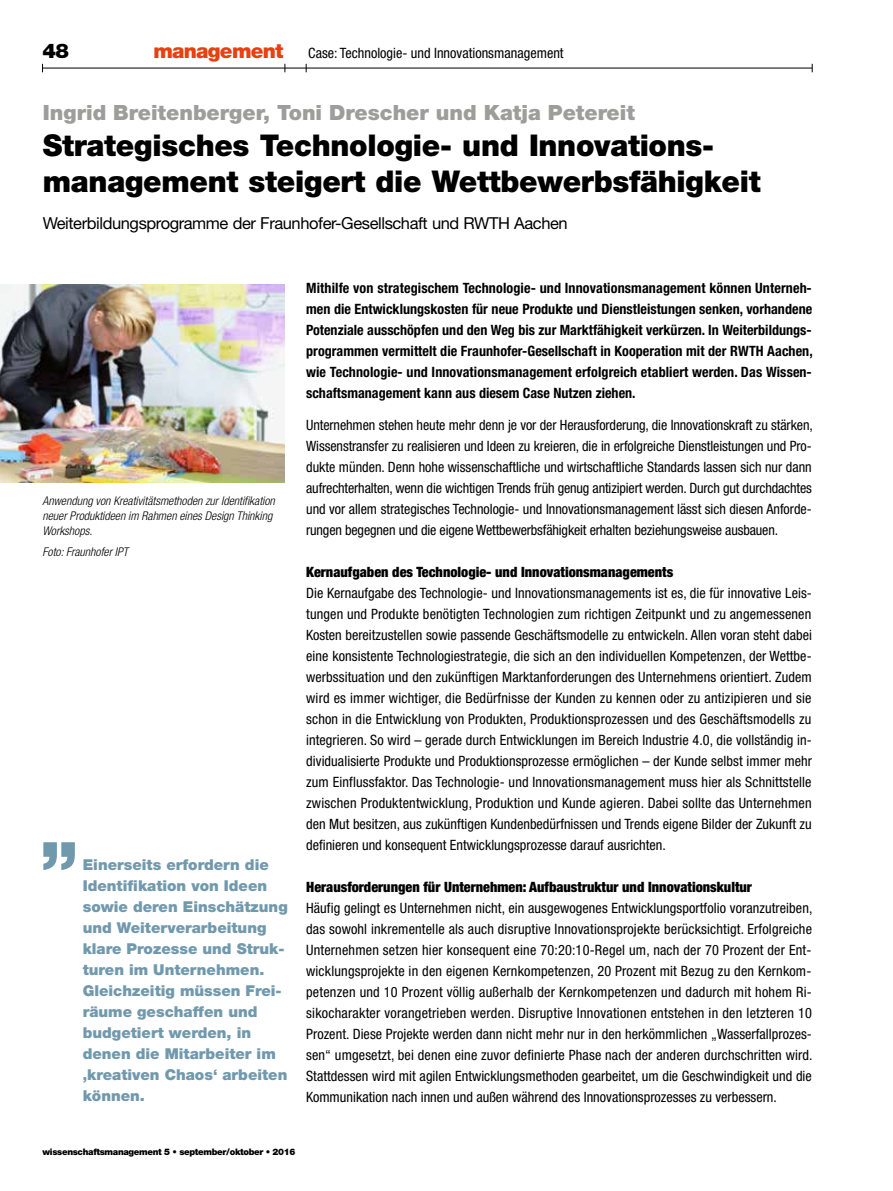
<style>
.page{position:relative;width:893px;height:1191px;background:#fff}
.page>*{position:absolute;margin:0;border:0;box-sizing:border-box;transform-origin:0 0}
.t1{font:900 73.5px "Helvetica Neue";color:#7199ad}
.t2{font:900 30px/36px "Helvetica Neue";letter-spacing:-.01em;color:#000}
.t3{font:900 21px "Helvetica Neue";color:#9d9d9c}
.t4{font:900 20.25px "Helvetica Neue";color:#000}
.t5{font:16.5px "Helvetica Neue";letter-spacing:-.025em;color:#000}
.t6{font:900 15px/21px "Helvetica Neue";color:#7199ad}
.t7{font:condensed 14.25px/21px "Helvetica Neue";color:#000;text-align:justify}
.t8{font:700 condensed 14.25px/21px "Helvetica Neue";color:#000;text-align:justify}
.t9{font:900 condensed 14.25px "Helvetica Neue";color:#000}
.t10{font:italic 300 condensed 12px/15px "Helvetica Neue";color:#000}
.t11{font:900 9px "Helvetica Neue";letter-spacing:-.035em;color:#000}
.s1{font-weight:900;font-stretch:normal;font-size:20.25px;color:#e74011}
</style>
<div class="page">
<hr style="left:43px;top:68px;width:769px;height:1px;background:#000">
<img style="left:0;top:284px;width:285px;height:199px">
<h3 class="t4" style="left:43px;top:39px;width:28px">48</h3>
<p class="t7" style="left:153px;top:42px;width:412px"><span class="s1">management</span> Case: Technologie- und Innovationsmanagement</p>
<h3 class="t3" style="left:43px;top:100px;width:594px">Ingrid Breitenberger, Toni Drescher und Katja Petereit</h3>
<h2 class="t2" style="left:43px;top:127px;width:719px">Strategisches Technologie- und Innovations&shy;management steigert die Wettbewerbsfähigkeit</h2>
<p class="t5" style="left:43px;top:213px;width:526px">Weiterbildungsprogramme der Fraunhofer-Gesellschaft und RWTH Aachen</p>
<p class="t10" style="left:43px;top:493px;width:234px">Anwendung von Kreativitätsmethoden zur Identifikation neuer Produktideen im Rahmen eines Design Thinking<br>Workshops.</p>
<p class="t10" style="left:43px;top:544px;width:87px">Foto: Fraunhofer IPT</p>
<h1 class="t1" style="left:40px;top:824px;width:40px">”</h1>
<p class="t6" style="left:83px;top:854px;width:207px">Einerseits erfordern die<br>Identifikation von Ideen sowie deren Einschätzung und Weiterverarbeitung klare Prozesse und Struk&shy;turen im Unternehmen.<br>Gleichzeitig müssen Frei&shy;räume geschaffen und budgetiert werden, in denen die Mitarbeiter im ‚kreativen Chaos‘ arbeiten können.</p>
<p class="t8" style="left:306px;top:277px;width:508px">Mithilfe von strategischem Technologie- und Innovationsmanagement können Unterneh&shy;men die Entwicklungskosten für neue Produkte und Dienstleistungen senken, vorhandene Potenziale ausschöpfen und den Weg bis zur Marktfähigkeit verkürzen. In Weiterbildungs&shy;programmen vermittelt die Fraunhofer-Gesellschaft in Kooperation mit der RWTH Aachen, wie Technologie- und Innovationsmanagement erfolgreich etabliert werden. Das Wissen&shy;schaftsmanagement kann aus diesem Case Nutzen ziehen.</p>
<p class="t7" style="left:306px;top:414px;width:508px">Unternehmen stehen heute mehr denn je vor der Herausforderung, die Innovationskraft zu stärken, Wissenstransfer zu realisieren und Ideen zu kreieren, die in erfolgreiche Dienstleistungen und Pro&shy;dukte münden. Denn hohe wissenschaftliche und wirtschaftliche Standards lassen sich nur dann aufrechterhalten, wenn die wichtigen Trends früh genug antizipiert werden. Durch gut durchdachtes und vor allem strategisches Technologie- und Innovationsmanagement lässt sich diesen Anforde&shy;rungen begegnen und die eigene Wettbewerbsfähigkeit erhalten beziehungsweise ausbauen.</p>
<p class="t9" style="left:306px;top:563px;width:369px">Kernaufgaben des Technologie- und Innovationsmanagements</p>
<p class="t7" style="left:306px;top:582px;width:507px">Die Kernaufgabe des Technologie- und Innovationsmanagements ist es, die für innovative Leis&shy;tungen und Produkte benötigten Technologien zum richtigen Zeitpunkt und zu angemessenen Kosten bereitzustellen sowie passende Geschäftsmodelle zu entwickeln. Allen voran steht dabei eine konsistente Technologiestrategie, die sich an den individuellen Kompetenzen, der Wettbe&shy;werbssituation und den zukünftigen Marktanforderungen des Unternehmens orientiert. Zudem wird es immer wichtiger, die Bedürfnisse der Kunden zu kennen oder zu antizipieren und sie schon in die Entwicklung von Produkten, Produktionsprozessen und des Geschäftsmodells zu integrieren. So wird – gerade durch Entwicklungen im Bereich Industrie 4.0, die vollständig in&shy;dividualisierte Produkte und Produktionsprozesse ermöglichen – der Kunde selbst immer mehr zum Einflussfaktor. Das Technologie- und Innovationsmanagement muss hier als Schnittstelle zwischen Produktentwicklung, Produktion und Kunde agieren. Dabei sollte das Unternehmen den Mut besitzen, aus zukünftigen Kundenbedürfnissen und Trends eigene Bilder der Zukunft zu definieren und konsequent Entwicklungsprozesse darauf ausrichten.</p>
<p class="t9" style="left:306px;top:878px;width:447px">Herausforderungen für Unternehmen: Aufbaustruktur und Innovationskultur</p>
<p class="t7" style="left:306px;top:897px;width:508px">Häufig gelingt es Unternehmen nicht, ein ausgewogenes Entwicklungsportfolio voranzutreiben, das sowohl inkrementelle als auch disruptive Innovationsprojekte berücksichtigt. Erfolgreiche Unternehmen setzen hier konsequent eine 70:20:10-Regel um, nach der 70 Prozent der Ent&shy;wicklungsprojekte in den eigenen Kernkompetenzen, 20 Prozent mit Bezug zu den Kernkom&shy;petenzen und 10 Prozent völlig außerhalb der Kernkompetenzen und dadurch mit hohem Ri&shy;sikocharakter vorangetrieben werden. Disruptive Innovationen entstehen in den letzteren 10<br>Prozent. Diese Projekte werden dann nicht mehr nur in den herkömmlichen „Wasserfallprozes&shy;sen“ umgesetzt, bei denen eine zuvor definierte Phase nach der anderen durchschritten wird.<br>Stattdessen wird mit agilen Entwicklungsmethoden gearbeitet, um die Geschwindigkeit und die Kommunikation nach innen und außen während des Innovationsprozesses zu verbessern.</p>
<p class="t11" style="left:43px;top:1146px;width:254px">wissenschaftsmanagement 5 • september/oktober • 2016</p>
</div>
